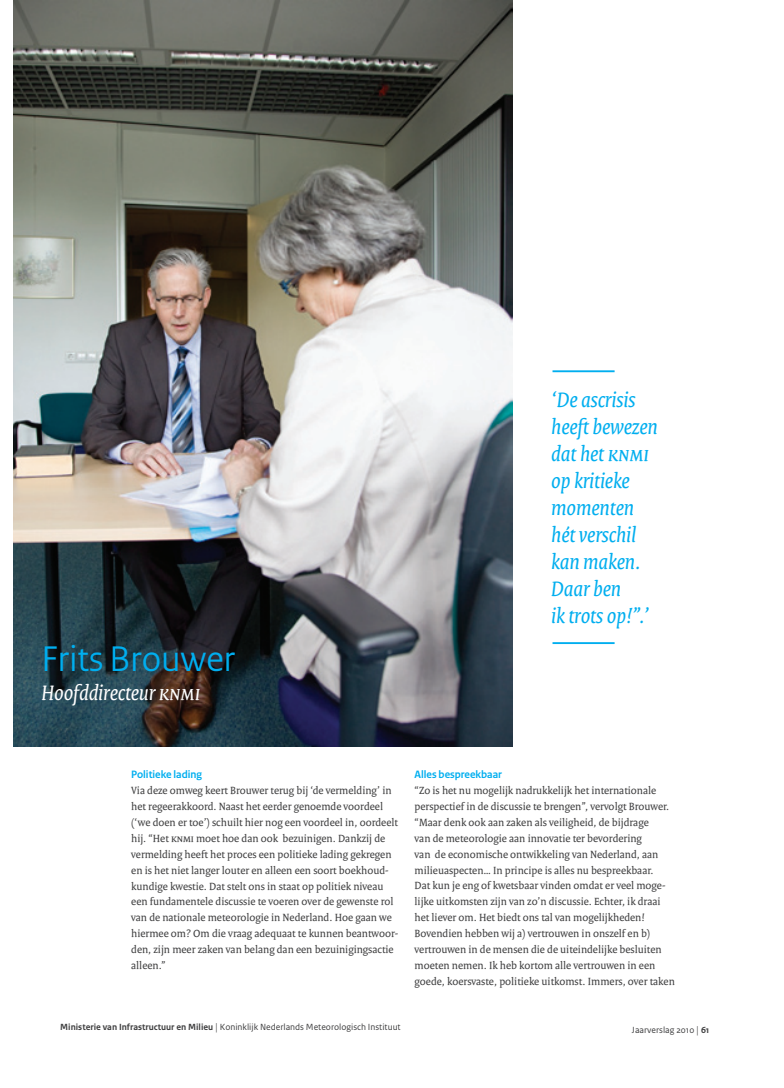
<style>
.page{position:relative;width:784px;height:1088px;background:#fff}
.page>*{position:absolute;margin:0;border:0;box-sizing:border-box;transform-origin:0 0}
.t1{font:37.5px "Rijksoverheid Sans Heading";color:#00aeef}
.t2{font:italic 22.5px/27px "Rijksoverheid Serif";color:#00aeef}
.t3{font:italic 22.5px "Rijksoverheid Serif";color:#fff}
.t4{font:11.25px/16px "Rijksoverheid Serif";color:#3e3e3f}
.t5{font:700 11.25px "Rijksoverheid Sans Heading";color:#00aeef}
.t6{font:9.38px "Rijksoverheid Sans Text";color:#3e3e3f}
.s1{font-weight:700}
.s2{font-family:"Rijksoverheid Serif"}
</style>
<div class="page">
<img style="left:13px;top:0;width:498px;height:746px">
<hr style="left:552px;top:370px;width:62px;height:2px;background:#00aeef">
<hr style="left:552px;top:642px;width:62px;height:2px;background:#00aeef">
<h1 class="t1" style="left:41px;top:637px;width:195px">Frits Brouwer</h1>
<h2 class="t3" style="left:41px;top:679px;width:160px">Hoofddirecteur KNMI</h2>
<h2 class="t2" style="left:551px;top:385px;width:108px">‘De ascrisis heeft bewezen dat het KNMI op kritieke momenten hét verschil kan maken.<br>Daar ben<br>ik trots op!”.’</h2>
<p class="t5" style="left:131px;top:768px;width:72px">Politieke lading</p>
<p class="t4" style="left:131px;top:782px;width:268px">Via deze omweg keert Brouwer terug bij ‘de vermelding’ in het regeerakkoord. Naast het eerder genoemde voordeel (‘we doen er toe’) schuilt hier nog een voordeel in, oordeelt hij. “Het KNMI moet hoe dan ook bezuinigen. Dankzij de vermelding heeft het proces een politieke lading gekregen en is het niet langer louter en alleen een soort boekhoud&shy;kundige kwestie. Dat stelt ons in staat op politiek niveau een fundamentele discussie te voeren over de gewenste rol van de nationale meteorologie in Nederland. Hoe gaan we hiermee om? Om die vraag adequaat te kunnen beantwoor&shy;den, zijn meer zaken van belang dan een bezuinigingsactie alleen.”</p>
<p class="t5" style="left:414px;top:768px;width:89px">Alles bespreekbaar</p>
<p class="t4" style="left:414px;top:782px;width:261px">“Zo is het nu mogelijk nadrukkelijk het internationale perspectief in de discussie te brengen”, vervolgt Brouwer. “Maar denk ook aan zaken als veiligheid, de bijdrage<br>van de meteorologie aan innovatie ter bevordering<br>van de economische ontwikkeling van Nederland, aan milieuaspecten… In principe is alles nu bespreekbaar.<br>Dat kun je eng of kwetsbaar vinden omdat er veel moge&shy;lijke uitkomsten zijn van zo’n discussie. Echter, ik draai het liever om. Het biedt ons tal van mogelijkheden!<br>Bovendien hebben wij a) vertrouwen in onszelf en b) vertrouwen in de mensen die de uiteindelijke besluiten moeten nemen. Ik heb kortom alle vertrouwen in een goede, koersvaste, politieke uitkomst. Immers, over taken</p>
<p class="t6" style="left:60px;top:1021px;width:342px"><span class="s1">Ministerie van Infrastructuur en Milieu</span> <span class="s2">|</span> Koninklijk Nederlands Meteorologisch Instituut</p>
<p class="t6" style="left:631px;top:1025px;width:79px">Jaarverslag 2010 <span class="s2">|</span> <span class="s1">61</span></p>
</div>
